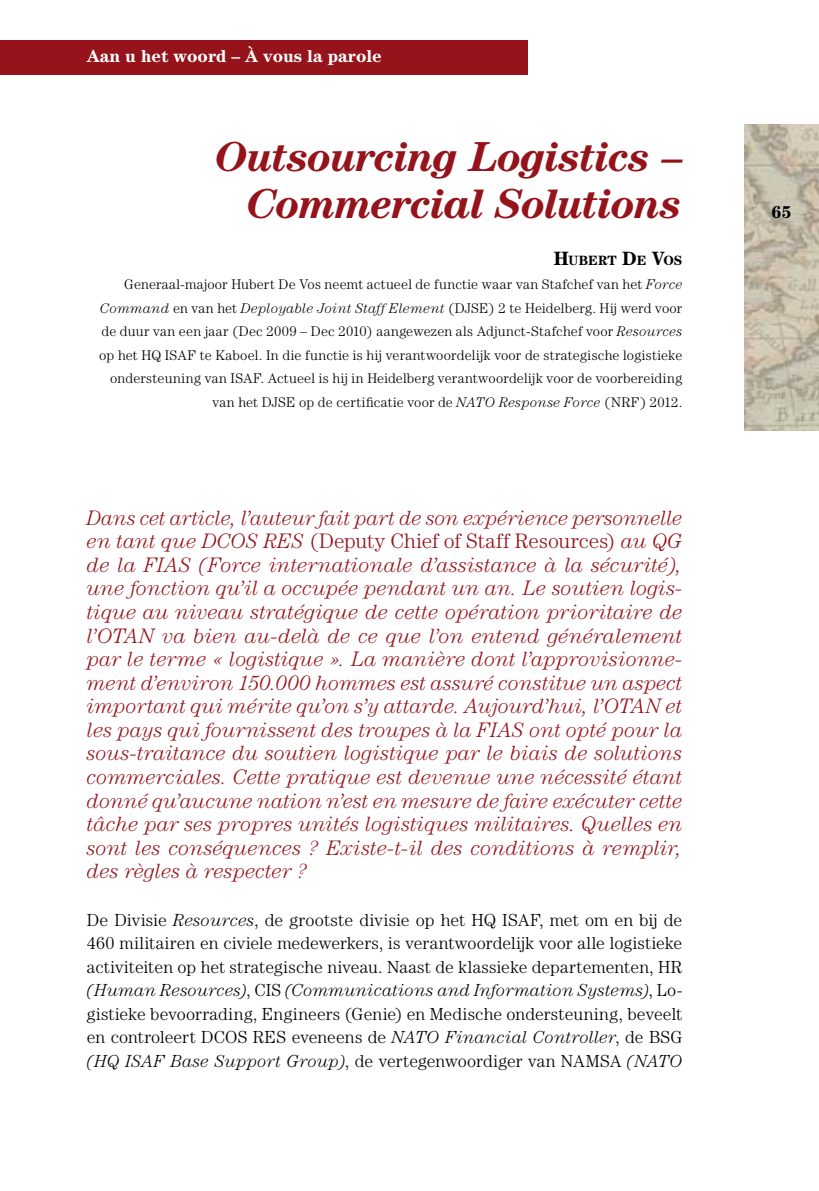
<style>
.page{position:relative;width:819px;height:1191px;background:#fff}
.page>*{position:absolute;margin:0;border:0;box-sizing:border-box;transform-origin:0 0}
.t1{font:italic 700 42px/47.1px "Century Std";letter-spacing:-.025em;color:#95131a;text-align:right}
.t2{font:italic 300 21px/23.6px "Century Std";color:#95131a;text-align:justify}
.t3{font:300 17.5px/23.6px "Century Std";letter-spacing:.005em;color:#000;text-align:justify}
.t4{font:700 17.5px "Century Std";color:#fff}
.t5{font:700 17.5px "Century Std";color:#000}
.t6{font:300 14px/23.6px "Century Std";letter-spacing:.01em;color:#000;text-align:right}
.t7{font:700 13.47px "Century Std";letter-spacing:.005em;color:#000}
.s1{font-size:19.25px}
.s2{font-style:italic}
.s3{font-style:normal}
</style>
<div class="page">
<img style="left:744px;top:124px;width:75px;height:306px">
<div style="left:0;top:40px;width:527px;height:34px;background:#95131a"></div>
<p class="t4" style="left:87px;top:45px;width:296px">Aan u het woord – à vous la parole</p>
<h1 class="t1" style="left:215px;top:133px;width:469px">Outsourcing Logistics –<br>Commercial Solutions</h1>
<p class="t7" style="left:553px;top:253px;width:130px"><span class="s1">H</span>UBERT <span class="s1">D</span>E <span class="s1">V</span>OS</p>
<p class="t6" style="left:99px;top:272px;width:584px">Generaal-majoor Hubert De Vos neemt actueel de functie waar van Stafchef van het <span class="s2">Force Command</span> en van het <span class="s2">Deployable Joint Staff Element</span> (DJSE) 2 te Heidelberg. Hij werd voor de duur van een jaar (Dec 2009 – Dec 2010) aangewezen als Adjunct-Stafchef voor <span class="s2">Resources </span>op het HQ ISAF te Kaboel. In die functie is hij verantwoordelijk voor de strategische logistieke ondersteuning van ISAF. Actueel is hij in Heidelberg verantwoordelijk voor de voorbereiding van het DJSE op de certificatie voor de <span class="s2">NATO Response Force</span> (NRF) 2012.</p>
<p class="t2" style="left:87px;top:505px;width:597px">Dans cet article, l’auteur fait part de son expérience personnelle en tant que DCOS RES <span class="s3">(Deputy Chief of Staff Resources)</span> au QG de la FIAS (Force internationale d’assistance à la sécurité), une fonction qu’il a occupée pendant un an. Le soutien logis&shy;tique au niveau stratégique de cette opération prioritaire de l’OTAN va bien au-delà de ce que l’on entend généralement par le terme « logistique ». La manière dont l’approvisionne&shy;ment d’environ 150.000 hommes est assuré constitue un aspect important qui mérite qu’on s’y attarde. Aujourd’hui, l’OTAN et les pays qui fournissent des troupes à la FIAS ont opté pour la sous-traitance du soutien logistique par le biais de solutions commerciales. Cette pratique est devenue une nécessité étant donné qu’aucune nation n’est en mesure de faire exécuter cette tâche par ses propres unités logistiques militaires. Quelles en sont les conséquences ? Existe-t-il des conditions à remplir, des règles à respecter ?</p>
<p class="t3" style="left:87px;top:907px;width:597px">De Divisie <span class="s2">Resources</span>, de grootste divisie op het HQ ISAF, met om en bij de 460 militairen en civiele medewerkers, is verantwoordelijk voor alle logistieke activiteiten op het strategische niveau. Naast de klassieke departementen, HR <span class="s2">(Human Resources)</span>, CIS <span class="s2">(Communications and Information Systems)</span>, Lo&shy;gistieke bevoorrading, Engineers (Genie) en Medische ondersteuning, beveelt en controleert DCOS RES eveneens de <span class="s2">NATO Financial Controller</span>, de BSG <span class="s2">(HQ ISAF Base Support Group)</span>, de vertegenwoordiger van NAMSA <span class="s2">(NATO</span></p>
<p class="t5" style="left:771px;top:202px;width:22px">65</p>
</div>
